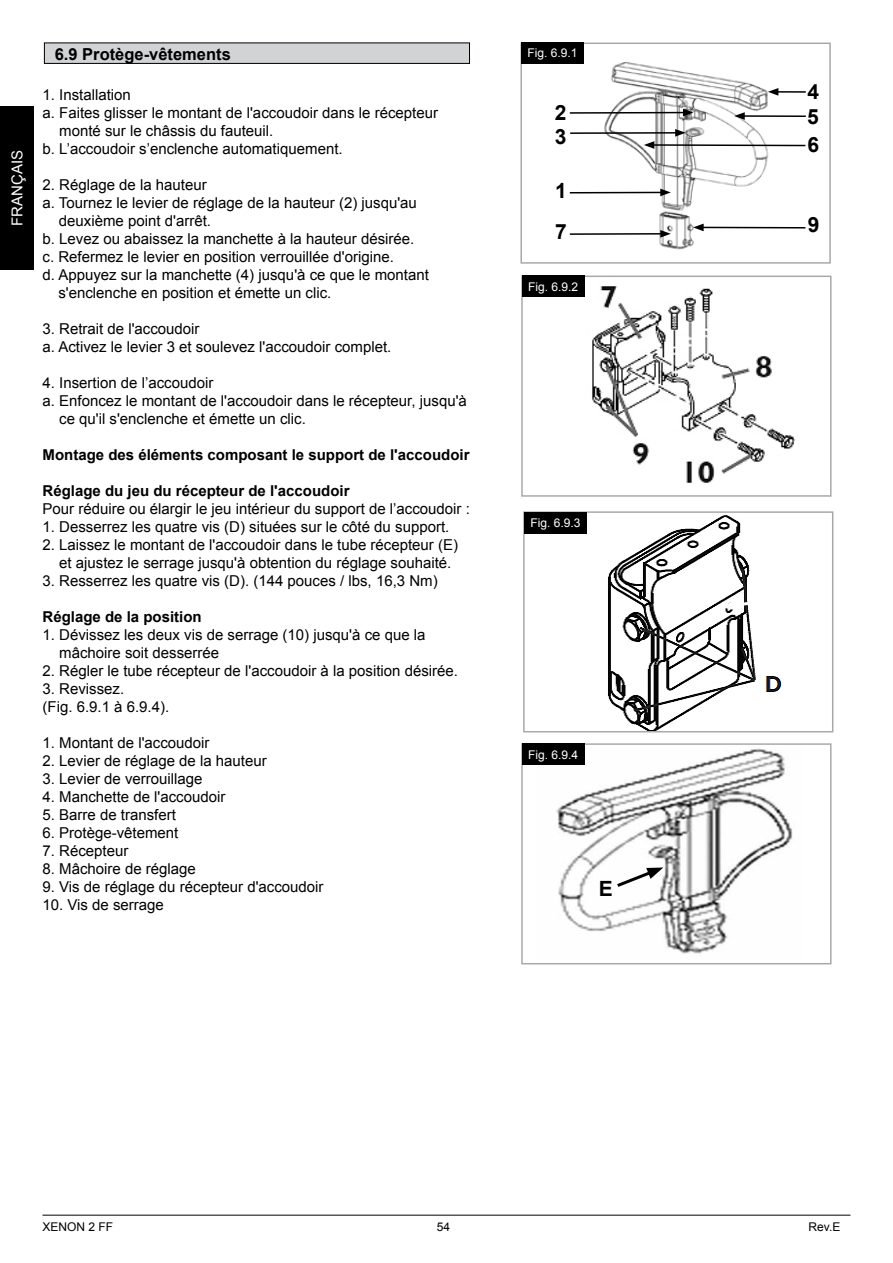
<style>
.page{position:relative;width:893px;height:1263px;background:#fff}
.page>*{position:absolute;margin:0;border:0;box-sizing:border-box;transform-origin:0 0}
.t1{font:700 21px "Arial";color:#000}
.FR_Heading{font:700 16.5px "Arial";color:#000}
.body{font:15px/18px "Arial";color:#000}
.body-2{font:700 15px "Arial";color:#000}
.FR_Sub_Heading{font:700 15px "Arial";color:#000}
.t2{font:15px "Arial";color:#fff}
.Bildnummer{font:12px "Arial";color:#fff}
.t3{font:12px "Arial";color:#000}
</style>
<div class="page">
<div style="left:0;top:106px;width:34px;height:164px;background:#000"></div>
<hr style="left:43px;top:1215px;width:807px;height:1px;background:#000">
<div style="left:44px;top:43px;width:425px;height:20px;background:#d1d3d4"></div>
<div style="left:44px;top:43px;width:426px;height:21px;border:1px solid #000"></div>
<img style="left:592px;top:286px;width:204px;height:197px">
<div style="left:521px;top:276px;width:310px;height:221px;border:2px solid #a7a9ac"></div>
<div style="left:522px;top:276px;width:63px;height:21px;background:#000"></div>
<img style="left:573px;top:515px;width:209px;height:214px">
<div style="left:523px;top:511px;width:310px;height:221px;border:2px solid #a7a9ac"></div>
<div style="left:524px;top:512px;width:63px;height:21px;background:#000"></div>
<img style="left:556px;top:748px;width:237px;height:206px">
<div style="left:521px;top:743px;width:310px;height:221px;border:2px solid #a7a9ac"></div>
<div style="left:522px;top:744px;width:63px;height:21px;background:#000"></div>
<svg style="left:721px;top:597px;width:51px;height:14px"></svg>
<svg style="left:614px;top:867px;width:49px;height:22px"></svg>
<img style="left:588px;top:61px;width:186px;height:189px">
<div style="left:520px;top:43px;width:311px;height:221px;border:2px solid #a7a9ac"></div>
<div style="left:521px;top:43px;width:63px;height:21px;background:#000"></div>
<hr style="left:570px;top:192px;width:93px;height:2px;background:#000">
<svg style="left:660px;top:189px;width:11px;height:7px"></svg>
<hr style="left:570px;top:112px;width:115px;height:2px;background:#000">
<svg style="left:683px;top:109px;width:10px;height:7px"></svg>
<hr style="left:570px;top:132px;width:107px;height:2px;background:#000">
<svg style="left:644px;top:129px;width:162px;height:20px"></svg>
<hr style="left:776px;top:91px;width:30px;height:2px;background:#000">
<svg style="left:768px;top:88px;width:10px;height:8px"></svg>
<hr style="left:742px;top:115px;width:64px;height:2px;background:#000">
<svg style="left:734px;top:112px;width:11px;height:8px"></svg>
<hr style="left:701px;top:227px;width:104px;height:2px;background:#000">
<svg style="left:693px;top:224px;width:11px;height:7px"></svg>
<hr style="left:570px;top:233px;width:93px;height:2px;background:#000">
<svg style="left:660px;top:230px;width:11px;height:8px"></svg>
<p class="t2" style="left:7px;top:226px;width:77px;rotate:-90deg">FRANÇAIS</p>
<p class="FR_Heading" style="left:55px;top:43px;width:178px">6.9 Protège-vêtements</p>
<p class="body" style="left:43px;top:86px;width:90px">1. Installation</p>
<p class="body" style="left:59px;top:104px;width:380px;text-indent:-17px">a. Faites glisser le montant de l'accoudoir dans le récepteur monté sur le châssis du fauteuil.</p>
<p class="body" style="left:43px;top:140px;width:302px">b. L’accoudoir s’enclenche automatiquement.</p>
<p class="body" style="left:43px;top:176px;width:166px">2. Réglage de la hauteur</p>
<p class="body" style="left:59px;top:194px;width:360px;text-indent:-16px">a. Tournez le levier de réglage de la hauteur (2) jusqu'au deuxième point d'arrêt.</p>
<p class="body" style="left:43px;top:230px;width:373px">b. Levez ou abaissez la manchette à la hauteur désirée.</p>
<p class="body" style="left:43px;top:248px;width:353px">c. Refermez le levier en position verrouillée d'origine.</p>
<p class="body" style="left:58px;top:266px;width:372px;text-indent:-16px">d. Appuyez sur la manchette (4) jusqu'à ce que le montant s'enclenche en position et émette un clic.</p>
<p class="body" style="left:43px;top:320px;width:159px">3. Retrait de l'accoudoir</p>
<p class="body" style="left:43px;top:338px;width:350px">a. Activez le levier 3 et soulevez l'accoudoir complet.</p>
<p class="body" style="left:43px;top:374px;width:172px">4. Insertion de l’accoudoir</p>
<p class="body" style="left:59px;top:392px;width:409px;text-indent:-17px">a. Enfoncez le montant de l'accoudoir dans le récepteur, jusqu'à ce qu'il s'enclenche et émette un clic.</p>
<p class="FR_Sub_Heading" style="left:43px;top:445px;width:429px">Montage des éléments composant le support de l'accoudoir</p>
<p class="body-2" style="left:43px;top:481px;width:308px">Réglage du jeu du récepteur de l'accoudoir</p>
<p class="body" style="left:43px;top:500px;width:429px">Pour réduire ou élargir le jeu intérieur du support de l’accoudoir :</p>
<p class="body" style="left:43px;top:518px;width:408px">1. Desserrez les quatre vis (D) situées sur le côté du support.</p>
<p class="body" style="left:59px;top:536px;width:400px;text-indent:-17px">2. Laissez le montant de l'accoudoir dans le tube récepteur (E) et ajustez le serrage jusqu'à obtention du réglage souhaité.</p>
<p class="body" style="left:43px;top:572px;width:397px">3. Resserrez les quatre vis (D). (144 pouces / lbs, 16,3 Nm)</p>
<p class="body-2" style="left:43px;top:607px;width:161px">Réglage de la position</p>
<p class="body" style="left:59px;top:626px;width:368px;text-indent:-17px">1. Dévissez les deux vis de serrage (10) jusqu'à ce que la mâchoire soit desserrée</p>
<p class="body" style="left:43px;top:662px;width:417px">2. Régler le tube récepteur de l'accoudoir à la position désirée.</p>
<p class="body" style="left:43px;top:680px;width:83px">3. Revissez.</p>
<p class="body" style="left:43px;top:698px;width:128px">(Fig. 6.9.1 à 6.9.4).</p>
<p class="body" style="left:43px;top:734px;width:169px">1. Montant de l'accoudoir</p>
<p class="body" style="left:43px;top:752px;width:226px">2. Levier de réglage de la hauteur</p>
<p class="body" style="left:43px;top:770px;width:162px">3. Levier de verrouillage</p>
<p class="body" style="left:43px;top:788px;width:184px">4. Manchette de l'accoudoir</p>
<p class="body" style="left:43px;top:806px;width:135px">5. Barre de transfert</p>
<p class="body" style="left:43px;top:824px;width:137px">6. Protège-vêtement</p>
<p class="body" style="left:43px;top:842px;width:87px">7. Récepteur</p>
<p class="body" style="left:43px;top:860px;width:155px">8. Mâchoire de réglage</p>
<p class="body" style="left:43px;top:878px;width:283px">9. Vis de réglage du récepteur d'accoudoir</p>
<p class="body" style="left:43px;top:896px;width:123px">10. Vis de serrage</p>
<p class="Bildnummer" style="left:527px;top:45px;width:52px">Fig. 6.9.1</p>
<p class="t1" style="left:555px;top:99px;width:13px">2</p>
<p class="t1" style="left:555px;top:122px;width:13px">3</p>
<p class="t1" style="left:555px;top:176px;width:13px">1</p>
<p class="t1" style="left:555px;top:217px;width:13px">7</p>
<p class="Bildnummer" style="left:528px;top:279px;width:52px">Fig. 6.9.2</p>
<p class="Bildnummer" style="left:531px;top:515px;width:52px">Fig. 6.9.3</p>
<p class="Bildnummer" style="left:528px;top:747px;width:52px">Fig. 6.9.4</p>
<p class="t1" style="left:599px;top:875px;width:16px">E</p>
<p class="t1" style="left:808px;top:77px;width:13px">4</p>
<p class="t1" style="left:807px;top:103px;width:13px">5</p>
<p class="t1" style="left:808px;top:131px;width:13px">6</p>
<p class="t1" style="left:808px;top:211px;width:13px">9</p>
<p class="t3" style="left:43px;top:1219px;width:72px">XENON 2 FF</p>
<p class="t3" style="left:437px;top:1219px;width:15px">54</p>
<p class="t3" style="left:809px;top:1219px;width:33px">Rev.E</p>
</div>
